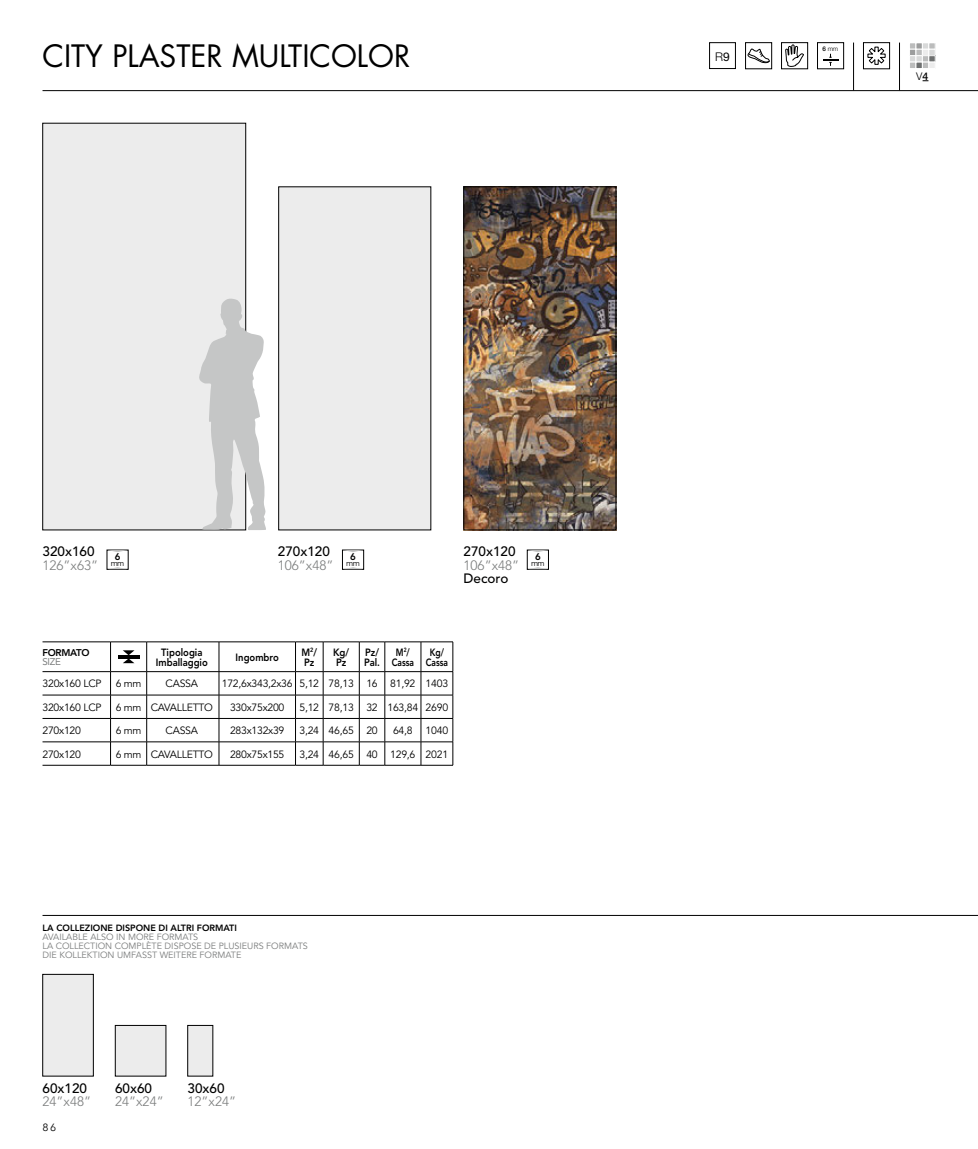
<style>
.page{position:relative;width:978px;height:1149px;background:#fff}
.page>*{position:absolute;margin:0;border:0;box-sizing:border-box;transform-origin:0 0}
.t1{font:30px "Futura Std";color:#000}
.t2{font:300 13.5px "Avenir LT Std";color:#7a7c7c}
.t3{font:500 13.5px "Avenir LT Std";color:#000}
.t4{font:300 12px "Helvetica Neue LT Std";color:#000}
.t5{font:300 10.65px "Helvetica Neue LT Std";color:#000}
.t6{font:10.5px "Avenir LT Std";letter-spacing:-.025em;color:#000}
.t7{font:800 10.5px/9.8px "Avenir LT Std";color:#000;scale:.9 1}
.t8{font:800 10.5px/9.8px "Avenir LT Std";color:#000;text-align:center;scale:.8 1}
.t9{font:10.5px "Avenir Next";color:#000}
.t10{font:800 9.75px "Avenir LT Std";letter-spacing:-.03em;color:#000}
.t11{font:9.75px "Avenir LT Std";color:#7a7c7c}
.t12{font:800 9.6px "Avenir LT Std";color:#000}
.t13{font:9px/9px "Avenir LT Std";color:#7a7c7c}
.t14{font:800 9px "Avenir LT Std";color:#000}
.t15{font:8.4px "Avenir LT Std";color:#000}
.t16{font:300 6.3px "Helvetica Neue LT Std";color:#000}
.s1{font-weight:400}
.s2{font-weight:500}
</style>
<div class="page">
<hr style="left:43px;top:90px;width:935px;height:1px;background:#000">
<svg style="left:867px;top:47px;width:19px;height:18px"></svg>
<div style="left:863px;top:42px;width:27px;height:27px;border:1px solid #000"></div>
<svg style="left:748px;top:48px;width:22px;height:15px"></svg>
<div style="left:745px;top:42px;width:27px;height:27px;border:1px solid #000"></div>
<svg style="left:785px;top:44px;width:19px;height:23px"></svg>
<div style="left:781px;top:42px;width:27px;height:27px;border:1px solid #000"></div>
<hr style="left:899px;top:43px;width:1px;height:47px;background:#000">
<hr style="left:853px;top:43px;width:1px;height:47px;background:#000">
<div style="left:709px;top:42px;width:27px;height:27px;border:1px solid #000"></div>
<svg style="left:823px;top:54px;width:15px;height:12px"></svg>
<div style="left:817px;top:42px;width:27px;height:27px;border:1px solid #000"></div>
<hr style="left:43px;top:914px;width:935px;height:1px;background:#000">
<div style="left:43px;top:123px;width:203px;height:407px;background:#ececec"></div>
<svg style="left:198px;top:298px;width:68px;height:232px"></svg>
<div style="left:278px;top:186px;width:153px;height:344px;background:#ececec;border:1px solid #000"></div>
<div style="left:909px;top:43px;width:7px;height:6px;background:#bbbcbc"></div>
<div style="left:909px;top:43px;width:7px;height:6px;border:1px solid #fff"></div>
<div style="left:909px;top:49px;width:7px;height:7px;background:#9c9d9d"></div>
<div style="left:909px;top:49px;width:7px;height:7px;border:1px solid #fff"></div>
<div style="left:909px;top:56px;width:7px;height:6px;background:#d8d9d9"></div>
<div style="left:909px;top:55px;width:7px;height:7px;border:1px solid #fff"></div>
<div style="left:909px;top:62px;width:7px;height:6px;background:#bbbcbc"></div>
<div style="left:909px;top:62px;width:7px;height:7px;border:1px solid #fff"></div>
<div style="left:916px;top:43px;width:7px;height:6px;border:1px solid #fff"></div>
<div style="left:916px;top:49px;width:6px;height:7px;background:#bbbcbc"></div>
<div style="left:916px;top:49px;width:7px;height:7px;border:1px solid #fff"></div>
<div style="left:916px;top:55px;width:7px;height:7px;border:1px solid #fff"></div>
<svg style="left:916px;top:56px;width:6px;height:11px"></svg>
<div style="left:916px;top:62px;width:7px;height:7px;border:1px solid #fff"></div>
<div style="left:922px;top:43px;width:7px;height:6px;background:#d8d9d9"></div>
<div style="left:922px;top:43px;width:7px;height:6px;border:1px solid #fff"></div>
<div style="left:922px;top:49px;width:7px;height:7px;background:#ececec"></div>
<div style="left:922px;top:49px;width:7px;height:7px;border:1px solid #fff"></div>
<div style="left:922px;top:56px;width:7px;height:6px;background:#bbbcbc"></div>
<div style="left:922px;top:55px;width:7px;height:7px;border:1px solid #fff"></div>
<div style="left:922px;top:62px;width:7px;height:6px;background:#bbbcbc"></div>
<div style="left:922px;top:62px;width:7px;height:7px;border:1px solid #fff"></div>
<svg style="left:929px;top:43px;width:6px;height:6px"></svg>
<div style="left:929px;top:49px;width:6px;height:7px;background:#d8d9d9"></div>
<div style="left:929px;top:49px;width:6px;height:7px;border:1px solid #fff"></div>
<div style="left:929px;top:55px;width:6px;height:7px;border:1px solid #fff"></div>
<svg style="left:929px;top:56px;width:6px;height:11px"></svg>
<div style="left:929px;top:62px;width:6px;height:7px;border:1px solid #fff"></div>
<img style="left:466px;top:188px;width:148px;height:340px">
<div style="left:464px;top:186px;width:152px;height:344px;border:1px solid #000"></div>
<svg style="left:108px;top:550px;width:19px;height:2px"></svg>
<svg style="left:108px;top:567px;width:19px;height:2px"></svg>
<div style="left:342px;top:549px;width:22px;height:20px;background:#fff;border:1px solid #000"></div>
<svg style="left:344px;top:550px;width:18px;height:2px"></svg>
<svg style="left:344px;top:567px;width:18px;height:2px"></svg>
<svg style="left:43px;top:641px;width:411px;height:124px"></svg>
<div style="left:527px;top:549px;width:22px;height:20px;background:#fff;border:1px solid #000"></div>
<svg style="left:529px;top:550px;width:18px;height:2px"></svg>
<svg style="left:529px;top:567px;width:18px;height:2px"></svg>
<div style="left:43px;top:973px;width:51px;height:102px;background:#ececec;border:1px solid #000"></div>
<div style="left:115px;top:1024px;width:51px;height:51px;background:#ececec;border:1px solid #000"></div>
<div style="left:188px;top:1024px;width:25px;height:51px;background:#ececec"></div>
<h1 class="t1" style="left:43px;top:37px;width:369px">CITY PLASTER MULTICOLOR</h1>
<p class="t4" style="left:715px;top:49px;width:16px">R<span class="s1">9</span></p>
<p class="t16" style="left:822px;top:45px;width:17px"><span class="s2">6</span> mm</p>
<p class="t5" style="left:916px;top:69px;width:14px">V<span class="s2">4</span></p>
<p class="t3" style="left:43px;top:543px;width:54px">320x160</p>
<p class="t2" style="left:43px;top:556px;width:57px">126”x63”</p>
<p class="t12" style="left:115px;top:551px;width:7px">6</p>
<p class="t15" style="left:111px;top:558px;width:15px">mm</p>
<p class="t3" style="left:278px;top:543px;width:54px">270x120</p>
<p class="t2" style="left:278px;top:556px;width:57px">106”x48”</p>
<p class="t12" style="left:350px;top:551px;width:7px">6</p>
<p class="t15" style="left:346px;top:558px;width:15px">mm</p>
<p class="t3" style="left:464px;top:543px;width:54px">270x120</p>
<p class="t2" style="left:464px;top:556px;width:57px">106”x48”</p>
<p class="t3" style="left:464px;top:570px;width:46px">Decoro</p>
<p class="t12" style="left:535px;top:551px;width:7px">6</p>
<p class="t15" style="left:531px;top:558px;width:15px">mm</p>
<p class="t10" style="left:43px;top:646px;width:48px">FORMATO</p>
<p class="t11" style="left:43px;top:656px;width:20px">SIZE</p>
<p class="t7" style="left:156px;top:647px;width:59px;text-align:center">Tipologia<br>Imballaggio</p>
<p class="t7" style="left:236px;top:652px;width:50px">Ingombro</p>
<p class="t7" style="left:301px;top:647px;width:19px">M<sup>2</sup>/<br>Pz</p>
<p class="t7" style="left:333px;top:647px;width:19px">Kg/<br>Pz</p>
<p class="t7" style="left:364px;top:647px;width:19px">Pz/<br>Pal.</p>
<p class="t8" style="left:392px;top:647px;width:29px">M<sup>2</sup>/<br>Cassa</p>
<p class="t8" style="left:426px;top:647px;width:29px">Kg/<br>Cassa</p>
<p class="t6" style="left:43px;top:677px;width:61px">320x160 LCP</p>
<p class="t6" style="left:116px;top:677px;width:27px">6 mm</p>
<p class="t6" style="left:166px;top:677px;width:34px">CASSA</p>
<p class="t6" style="left:222px;top:677px;width:228px">172,6x343,2x36 5,12 78,13 16 81,92 1403</p>
<p class="t6" style="left:43px;top:700px;width:61px">320x160 LCP</p>
<p class="t6" style="left:116px;top:700px;width:99px">6 mm CAVALLETTO</p>
<p class="t6" style="left:230px;top:700px;width:56px">330x75x200</p>
<p class="t6" style="left:299px;top:700px;width:150px">5,12 78,13 32 163,84 2690</p>
<p class="t6" style="left:43px;top:724px;width:40px">270x120</p>
<p class="t6" style="left:116px;top:724px;width:27px">6 mm</p>
<p class="t6" style="left:166px;top:724px;width:34px">CASSA</p>
<p class="t6" style="left:230px;top:724px;width:56px">283x132x39</p>
<p class="t6" style="left:299px;top:724px;width:80px">3,24 46,65 20</p>
<p class="t6" style="left:393px;top:724px;width:57px">64,8 1040</p>
<p class="t6" style="left:43px;top:747px;width:40px">270x120</p>
<p class="t6" style="left:116px;top:747px;width:99px">6 mm CAVALLETTO</p>
<p class="t6" style="left:230px;top:747px;width:56px">280x75x155</p>
<p class="t6" style="left:299px;top:747px;width:150px">3,24 46,65 40 129,6 2021</p>
<p class="t14" style="left:43px;top:922px;width:196px">LA COLLEZIONE DISPONE DI ALTRI FORMATI</p>
<p class="t13" style="left:43px;top:932px;width:267px">AVAILABLE ALSO IN MORE FORMATS<br>LA COLLECTION COMPLÈTE DISPOSE DE PLUSIEURS FORMATS<br>DIE KOLLEKTION UMFASST WEITERE FORMATE</p>
<p class="t3" style="left:43px;top:1080px;width:46px">60x120</p>
<p class="t2" style="left:43px;top:1093px;width:50px">24”x48”</p>
<p class="t9" style="left:43px;top:1118px;width:15px">86</p>
<p class="t3" style="left:115px;top:1080px;width:39px">60x60</p>
<p class="t2" style="left:115px;top:1093px;width:50px">24”x24”</p>
<p class="t3" style="left:188px;top:1080px;width:39px">30x60</p>
<p class="t2" style="left:188px;top:1093px;width:50px">12”x24”</p>
</div>
